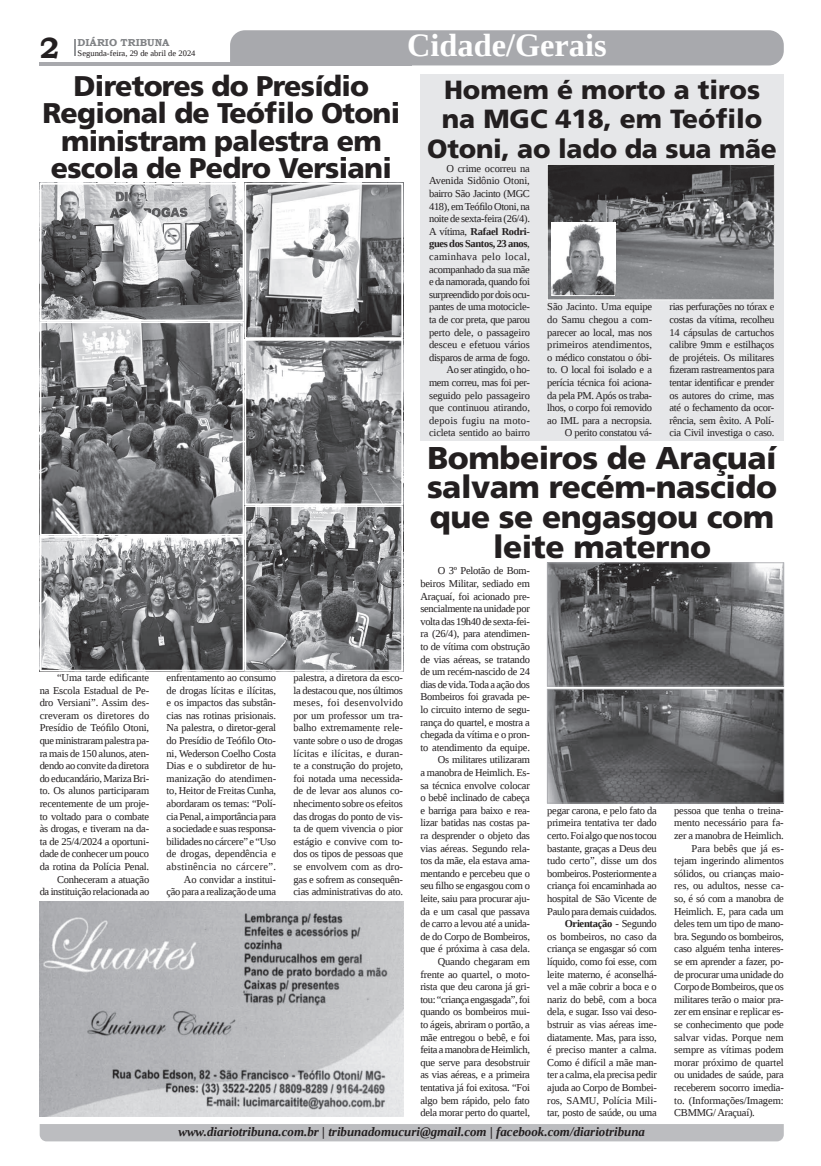
<style>
.page{position:relative;width:821px;height:1166px;background:#fff}
.page>*{position:absolute;margin:0;border:0;box-sizing:border-box;transform-origin:0 0}
.t1{font:700 32.38px "Liberation Serif";color:#fff}
.t2{font:900 31.5px/29.8px "Frutiger LT Std";letter-spacing:-.015em;color:#231f20;text-align:center}
.t3{font:700 29.31px "Bookman Old Style";color:#231f20}
.t4{font:900 28.44px/27.6px "Frutiger LT Std";letter-spacing:-.025em;color:#231f20;text-align:center}
.t5{font:900 26.25px/29.8px "Frutiger LT Std";color:#231f20;text-align:center}
.t6{font:italic 700 12.95px "Liberation Serif";color:#231f20}
.t7{font:10.5px/12.6px "Liberation Serif";letter-spacing:-.025em;color:#231f20;text-align:right}
.t8{font:10.5px "Liberation Serif";letter-spacing:-.005em;color:#231f20}
.t9{font:10.5px "Liberation Serif";color:#231f20}
.t10{font:700 10.06px "Bookman Old Style";color:#808285}
.t11{font:8.4px "Liberation Serif";color:#231f20}
.s1{font-weight:700}
</style>
<div class="page">
<svg style="left:74px;top:39px;width:2px;height:17px"></svg>
<hr style="left:40px;top:62px;width:372px;height:3px;background:#a8a9ad">
<div style="left:230px;top:30px;width:554px;height:35px;background:#a8a9ad"></div>
<div style="left:40px;top:1124px;width:744px;height:17px;background:#bcbdc0"></div>
<div style="left:420px;top:74px;width:364px;height:367px;background:#e6e7e9"></div>
<svg style="left:40px;top:183px;width:363px;height:488px;background:#8b8c8e"></svg>
<svg style="left:547px;top:562px;width:237px;height:241px;background:#636466"></svg>
<svg style="left:547px;top:164px;width:228px;height:136px;background:#737476"></svg>
<img style="left:40px;top:901px;width:363px;height:215px">
<h3 class="t3" style="left:40px;top:27px;width:21px">2</h3>
<p class="t10" style="left:78px;top:35px;width:93px">DIÁRIO TRIBUNA</p>
<p class="t11" style="left:78px;top:48px;width:119px">Segunda-feira, 29 de abril de 2024</p>
<h3 class="t4" style="left:42px;top:72px;width:359px">Diretores do Presídio<br>Regional de Teófilo Otoni ministram palestra em escola de Pedro Versiani</h3>
<h1 class="t1" style="left:407px;top:24px;width:201px">Cidade/Gerais</h1>
<h3 class="t5" style="left:427px;top:74px;width:351px">Homem é morto a tiros na MGC 418, em Teófilo<br>Otoni, ao lado da sua mãe</h3>
<p class="t7" style="left:429px;top:162px;width:102px">O crime ocorreu na<br>Avenida Sidônio Otoni, bairro São Jacinto (MGC<br>418), em Teófilo Otoni, na noite de sexta-feira (26/4).<br>A vítima, <span class="s1">Rafael Rodri&shy;gues dos Santos, 23 anos</span>, caminhava pelo local, acompanhado da sua mãe e da namorada, quando foi surpreendido por dois ocu&shy;pantes de uma motocicle&shy;ta de cor preta, que parou perto dele, o passageiro desceu e efetuou vários disparos de arma de fogo.<br>Ao ser atingido, o ho&shy;mem correu, mas foi per&shy;seguido pelo passageiro que continuou atirando, depois fugiu na moto&shy;cicleta sentido ao bairro</p>
<p class="t7" style="left:547px;top:301px;width:106px">São Jacinto. Uma equipe do Samu chegou a com&shy;parecer ao local, mas nos primeiros atendimentos, o médico constatou o óbi&shy;to. O local foi isolado e a perícia técnica foi aciona&shy;da pela PM. Após os traba&shy;lhos, o corpo foi removido ao IML para a necropsia.<br>O perito constatou vá-</p>
<p class="t7" style="left:669px;top:301px;width:106px;text-align:justify">rias perfurações no tórax e costas da vítima, recolheu 14 cápsulas de cartuchos calibre 9mm e estilhaços de projéteis. Os militares fizeram rastreamentos para tentar identificar e prender os autores do crime, mas até o fechamento da ocor&shy;rência, sem êxito. A Polí&shy;cia Civil investiga o caso.</p>
<p class="t7" style="left:40px;top:671px;width:111px">“Uma tarde edificante<br>na Escola Estadual de Pe&shy;dro Versiani”. Assim des&shy;creveram os diretores do<br>Presídio de Teófilo Otoni, que ministraram palestra pa&shy;ra mais de 150 alunos, aten&shy;dendo ao convite da diretora do educandário, Mariza Bri&shy;to. Os alunos participaram recentemente de um proje&shy;to voltado para o combate às drogas, e tiveram na da&shy;ta de 25/4/2024 a oportuni&shy;dade de conhecer um pouco da rotina da Polícia Penal.<br>Conheceram a atuação<br>da instituição relacionada ao</p>
<p class="t7" style="left:167px;top:671px;width:111px">enfrentamento ao consumo de drogas lícitas e ilícitas, e os impactos das substân&shy;cias nas rotinas prisionais.<br>Na palestra, o diretor-geral do Presídio de Teófilo Oto&shy;ni, Wederson Coelho Costa<br>Dias e o subdiretor de hu&shy;manização do atendimen&shy;to, Heitor de Freitas Cunha, abordaram os temas: “Polí&shy;cia Penal, a importância para a sociedade e suas responsa&shy;bilidades no cárcere” e “Uso de drogas, dependência e abstinência no cárcere”.<br>Ao convidar a institui-<br>ção para a realização de uma</p>
<p class="t7" style="left:294px;top:671px;width:111px;text-align:justify">palestra, a diretora da esco&shy;la destacou que, nos últimos meses, foi desenvolvido por um professor um tra&shy;balho extremamente rele&shy;vante sobre o uso de drogas lícitas e ilícitas, e duran&shy;te a construção do projeto, foi notada uma necessida&shy;de de levar aos alunos co&shy;nhecimento sobre os efeitos das drogas do ponto de vis&shy;ta de quem vivencia o pior estágio e convive com to&shy;dos os tipos de pessoas que se envolvem com as dro&shy;gas e sofrem as consequên&shy;cias administrativas do ato.</p>
<h2 class="t2" style="left:427px;top:443px;width:352px">Bombeiros de Araçuaí salvam recém-nascido que se engasgou com leite materno</h2>
<p class="t7" style="left:420px;top:564px;width:111px">O 3º Pelotão de Bom&shy;beiros Militar, sediado em<br>Araçuaí, foi acionado pre&shy;sencialmente na unidade por volta das 19h40 de sexta-fei&shy;ra (26/4), para atendimen&shy;to de vítima com obstrução de vias aéreas, se tratando de um recém-nascido de 24 dias de vida. Toda a ação dos<br>Bombeiros foi gravada pe&shy;lo circuito interno de segu&shy;rança do quartel, e mostra a chegada da vítima e o pron&shy;to atendimento da equipe.<br>Os militares utilizaram<br>a manobra de Heimlich. Es&shy;sa técnica envolve colocar o bebê inclinado de cabeça e barriga para baixo e rea&shy;lizar batidas nas costas pa&shy;ra desprender o objeto das vias aéreas. Segundo rela&shy;tos da mãe, ela estava ama&shy;mentando e percebeu que o seu filho se engasgou com o leite, saiu para procurar aju&shy;da e um casal que passava de carro a levou até a unida&shy;de do Corpo de Bombeiros, que é próxima à casa dela.<br>Quando chegaram em frente ao quartel, o moto&shy;rista que deu carona já gri&shy;tou: “criança engasgada”, foi quando os bombeiros mui&shy;to ágeis, abriram o portão, a mãe entregou o bebê, e foi feita a manobra de Heimlich, que serve para desobstruir as vias aéreas, e a primeira tentativa já foi exitosa. “Foi algo bem rápido, pelo fato dela morar perto do quartel,</p>
<p class="t7" style="left:547px;top:804px;width:111px">pegar carona, e pelo fato da primeira tentativa ter dado certo. Foi algo que nos tocou bastante, graças a Deus deu tudo certo”, disse um dos bombeiros. Posteriormente a criança foi encaminhada ao hospital de São Vicente de<br>Paulo para demais cuidados.<br><span class="s1">Orientação</span> - Segundo<br>os bombeiros, no caso da criança se engasgar só com líquido, como foi esse, com leite materno, é aconselhá&shy;vel a mãe cobrir a boca e o nariz do bebê, com a boca dela, e sugar. Isso vai deso&shy;bstruir as vias aéreas ime&shy;diatamente. Mas, para isso, é preciso manter a calma.<br>Como é difícil a mãe man&shy;ter a calma, ela precisa pedir ajuda ao Corpo de Bombei&shy;ros, SAMU, Polícia Mili&shy;tar, posto de saúde, ou uma</p>
<p class="t7" style="left:674px;top:804px;width:111px">pessoa que tenha o treina-</p>
<p class="t7" style="left:674px;top:816px;width:111px">mento necessário para fa-</p>
<p class="t7" style="left:674px;top:829px;width:111px">zer a manobra de Heimlich.</p>
<p class="t8" style="left:692px;top:841px;width:94px">Para bebês que já es-</p>
<p class="t7" style="left:674px;top:854px;width:111px">tejam ingerindo alimentos</p>
<p class="t7" style="left:674px;top:867px;width:111px">sólidos, ou crianças maio-</p>
<p class="t9" style="left:674px;top:879px;width:111px">res, ou adultos, nesse ca-</p>
<p class="t7" style="left:674px;top:892px;width:111px">so, é só com a manobra de</p>
<p class="t7" style="left:674px;top:905px;width:111px">Heimlich. E, para cada um</p>
<p class="t7" style="left:674px;top:917px;width:111px">deles tem um tipo de mano-</p>
<p class="t7" style="left:674px;top:930px;width:111px">bra. Segundo os bombeiros,</p>
<p class="t7" style="left:674px;top:942px;width:111px">caso alguém tenha interes-</p>
<p class="t7" style="left:674px;top:955px;width:111px">se em aprender a fazer, po-</p>
<p class="t7" style="left:674px;top:968px;width:111px">de procurar uma unidade do</p>
<p class="t7" style="left:674px;top:980px;width:111px">Corpo de Bombeiros, que os</p>
<p class="t7" style="left:674px;top:993px;width:111px">militares terão o maior pra-</p>
<p class="t7" style="left:674px;top:1005px;width:111px">zer em ensinar e replicar es-</p>
<p class="t7" style="left:674px;top:1018px;width:111px">se conhecimento que pode</p>
<p class="t9" style="left:674px;top:1030px;width:111px">salvar vidas. Porque nem</p>
<p class="t8" style="left:674px;top:1043px;width:111px">sempre as vítimas podem</p>
<p class="t7" style="left:674px;top:1056px;width:111px">morar próximo de quartel</p>
<p class="t7" style="left:674px;top:1068px;width:111px">ou unidades de saúde, para</p>
<p class="t7" style="left:674px;top:1081px;width:111px">receberem socorro imedia-</p>
<p class="t8" style="left:674px;top:1093px;width:111px">to. (Informações/Imagem:</p>
<p class="t7" style="left:674px;top:1106px;width:82px">CBMMG/ Araçuaí).</p>
<p class="t6" style="left:178px;top:1123px;width:468px">www.diariotribuna.com.br | tribunadomucuri@gmail.com | facebook.com/diariotribuna</p>
</div>
